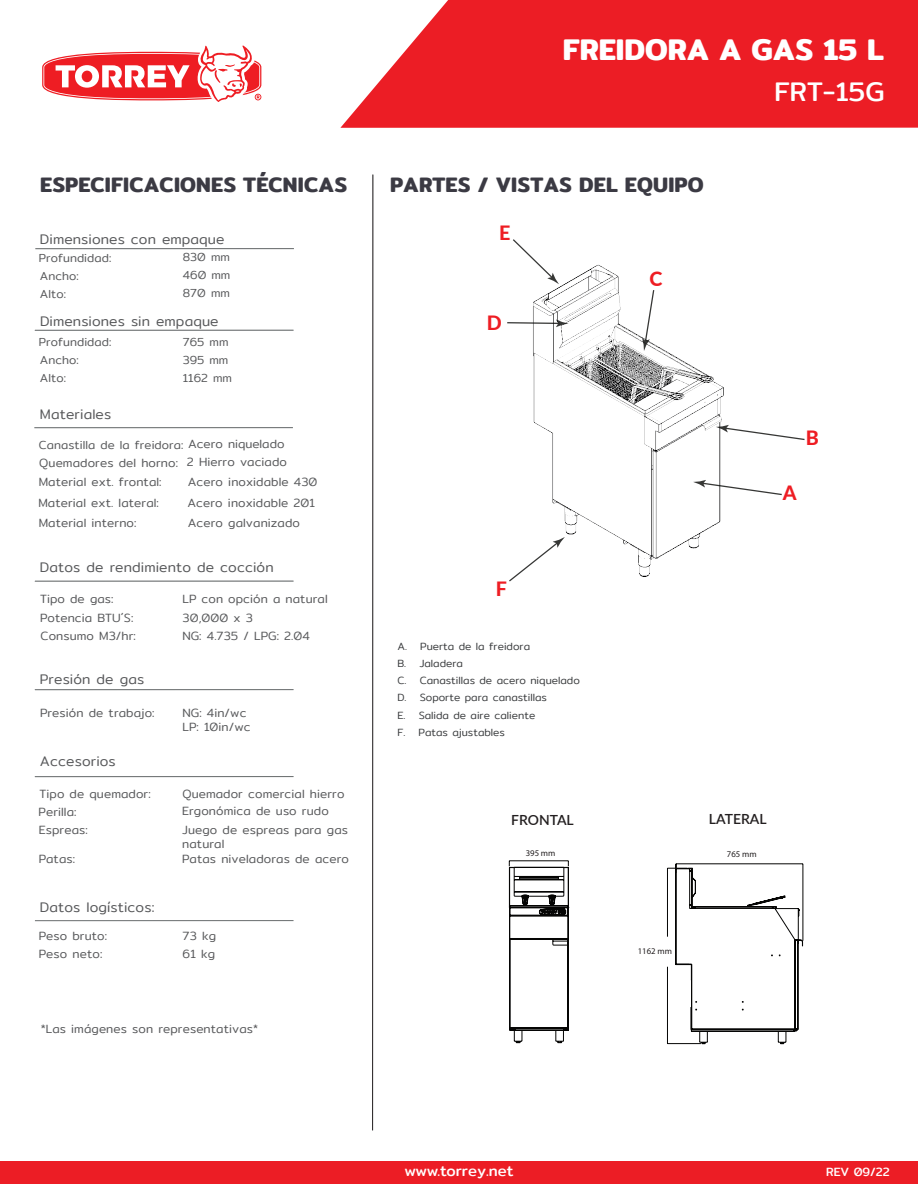
<style>
.page{position:relative;width:918px;height:1188px;background:#fff}
.page>*{position:absolute;margin:0;border:0;box-sizing:border-box;transform-origin:0 0}
.t1{font:600 30px "Mitr";color:#fff}
.t2{font:27px "Mitr";color:#fff}
.t3{font:600 21px "Mitr";letter-spacing:.01em;color:#3b3a43}
.t4{font:800 19.65px "Lato";color:#ee1d23}
.t5{font:15px "Mitr";color:#fff}
.t6{font:300 13.95px "Mitr";letter-spacing:.01em;color:#57585a}
.t7{font:600 13.95px "Lato";color:#231f20}
.t8{font:300 12px/14.4px "Mitr";letter-spacing:.01em;color:#57585a}
.t9{font:12px "Mitr";color:#fff}
.t10{font:300 11.7px/17.9px "Mitr";letter-spacing:.01em;color:#57585a;text-align:justify}
.t11{font:300 10.5px/17.1px "Mitr";color:#3a3c3e}
.t12{font:8.7px "Myriad Pro";color:#231f20}
.s1{font-size:12px}
</style>
<div class="page">
<div style="left:0;top:1161px;width:918px;height:23px;background:#ec1d25"></div>
<img style="left:533px;top:264px;width:191px;height:313px">
<svg style="left:340px;top:0;width:578px;height:128px;background:#ed323a"></svg>
<svg style="left:513px;top:239px;width:46px;height:45px"></svg>
<svg style="left:509px;top:537px;width:56px;height:45px"></svg>
<hr style="left:35px;top:581px;width:259px;height:1px;background:#686c6d">
<svg style="left:35px;top:690px;width:259px;height:1px"></svg>
<hr style="left:35px;top:689px;width:259px;height:1px;background:#686c6d">
<svg style="left:35px;top:777px;width:258px;height:1px"></svg>
<hr style="left:35px;top:776px;width:259px;height:1px;background:#686c6d">
<svg style="left:34px;top:428px;width:259px;height:1px"></svg>
<hr style="left:34px;top:427px;width:259px;height:1px;background:#686c6d">
<svg style="left:373px;top:175px;width:1px;height:955px"></svg>
<hr style="left:372px;top:175px;width:1px;height:955px;background:#231f20">
<hr style="left:35px;top:330px;width:259px;height:1px;background:#686c6d">
<svg style="left:35px;top:249px;width:259px;height:1px"></svg>
<hr style="left:35px;top:248px;width:259px;height:1px;background:#686c6d">
<svg style="left:42px;top:45px;width:220px;height:57px"></svg>
<svg style="left:507px;top:320px;width:62px;height:7px"></svg>
<hr style="left:35px;top:920px;width:259px;height:1px;background:#686c6d">
<svg style="left:693px;top:480px;width:89px;height:15px"></svg>
<svg style="left:642px;top:290px;width:12px;height:61px"></svg>
<svg style="left:716px;top:425px;width:89px;height:15px"></svg>
<hr style="left:803px;top:864px;width:1px;height:77px;background:#050504">
<svg style="left:509px;top:861px;width:60px;height:182px"></svg>
<svg style="left:667px;top:864px;width:136px;height:180px"></svg>
<h1 class="t1" style="left:563px;top:27px;width:322px">FREIDORA A GAS 15 L</h1>
<h2 class="t2" style="left:775px;top:72px;width:111px">FRT-15G</h2>
<h3 class="t3" style="left:40px;top:169px;width:308px">ESPECIFICACIONES TÉCNICAS</h3>
<h3 class="t3" style="left:390px;top:169px;width:315px">PARTES / VISTAS DEL EQUIPO</h3>
<p class="t6" style="left:40px;top:229px;width:186px">Dimensiones con empaque</p>
<p class="t10" style="left:39px;top:249px;width:74px">Profundidad:</p>
<p class="t10" style="left:40px;top:285px;width:28px">Alto:</p>
<p class="t10" style="left:40px;top:267px;width:40px">Ancho:</p>
<p class="t10" style="left:183px;top:248px;width:49px">830 mm 460 mm 870 mm</p>
<p class="t6" style="left:40px;top:311px;width:180px">Dimensiones sin empaque</p>
<p class="t10" style="left:39px;top:333px;width:74px">Profundidad:</p>
<p class="t10" style="left:40px;top:369px;width:28px">Alto:</p>
<p class="t10" style="left:40px;top:351px;width:40px">Ancho:</p>
<p class="t6" style="left:40px;top:404px;width:73px">Materiales</p>
<p class="t10" style="left:183px;top:333px;width:51px;text-align:left">765 mm<br>395 mm<br>1162 mm</p>
<p class="t10" style="left:39px;top:435px;width:247px">Canastilla de la freidora: <span class="s1">Acero niquelado</span></p>
<p class="t8" style="left:187px;top:452px;width:132px;line-height:20px">2 Hierro vaciado<br>Acero inoxidable 430</p>
<p class="t8" style="left:188px;top:515px;width:114px">Acero galvanizado</p>
<p class="t8" style="left:39px;top:455px;width:140px">Quemadores del horno:</p>
<p class="t8" style="left:39px;top:475px;width:124px">Material ext. frontal:</p>
<p class="t8" style="left:39px;top:515px;width:99px">Material interno:</p>
<p class="t6" style="left:40px;top:557px;width:235px">Datos de rendimiento de cocción</p>
<p class="t8" style="left:40px;top:590px;width:97px;line-height:18.3px">Tipo de gas:<br>Potencia BTU´S:<br>Consumo M3/hr:</p>
<p class="t6" style="left:40px;top:669px;width:106px">Presión de gas</p>
<p class="t8" style="left:40px;top:705px;width:116px">Presión de trabajo:</p>
<p class="t8" style="left:38px;top:495px;width:122px">Material ext. lateral:</p>
<p class="t8" style="left:187px;top:495px;width:129px">Acero inoxidable 201</p>
<p class="t8" style="left:182px;top:589px;width:147px;line-height:19.4px">LP con opción a natural<br>30,000 x 3</p>
<p class="t8" style="left:182px;top:628px;width:129px">NG: 4.735 / LPG: 2.04</p>
<p class="t8" style="left:182px;top:705px;width:70px">NG: 4in/wc<br>LP: 10in/wc</p>
<p class="t6" style="left:40px;top:751px;width:77px">Accesorios</p>
<p class="t8" style="left:39px;top:785px;width:114px;line-height:17.7px">Tipo de quemador:<br>Perilla:</p>
<p class="t8" style="left:182px;top:786px;width:164px">Quemador comercial hierro</p>
<p class="t8" style="left:182px;top:804px;width:148px">Ergonómica de uso rudo</p>
<p class="t8" style="left:182px;top:823px;width:167px">Juego de espreas para gas natural</p>
<p class="t8" style="left:39px;top:823px;width:50px">Espreas:</p>
<p class="t8" style="left:39px;top:852px;width:38px">Patas:</p>
<p class="t8" style="left:182px;top:851px;width:168px">Patas niveladoras de acero</p>
<p class="t6" style="left:40px;top:897px;width:116px">Datos logísticos:</p>
<p class="t8" style="left:39px;top:927px;width:70px;line-height:18.1px">Peso bruto:<br>Peso neto:</p>
<p class="t8" style="left:183px;top:929px;width:35px">73 kg</p>
<p class="t8" style="left:183px;top:947px;width:34px">61 kg</p>
<p class="t8" style="left:41px;top:1021px;width:219px">*Las imágenes son representativas*</p>
<h3 class="t4" style="left:499px;top:218px;width:13px">E</h3>
<h3 class="t4" style="left:487px;top:308px;width:16px">D</h3>
<h3 class="t4" style="left:650px;top:264px;width:14px">C</h3>
<h3 class="t4" style="left:806px;top:423px;width:15px">B</h3>
<h3 class="t4" style="left:783px;top:478px;width:15px">A</h3>
<h3 class="t4" style="left:496px;top:574px;width:13px">F</h3>
<p class="t11" style="left:397px;top:638px;width:184px">A. Puerta de la freidora<br>B. Jaladera<br>C. Canastillas de acero niquelado<br>D. Soporte para canastillas<br>E. Salida de aire caliente<br>F. Patas ajustables</p>
<p class="t7" style="left:511px;top:810px;width:64px">FRONTAL</p>
<p class="t7" style="left:709px;top:809px;width:59px">LATERAL</p>
<p class="t12" style="left:526px;top:848px;width:31px">395 mm</p>
<p class="t12" style="left:727px;top:849px;width:31px">765 mm</p>
<p class="t12" style="left:638px;top:945px;width:36px">1162 mm</p>
<p class="t5" style="left:404px;top:1160px;width:111px">www.torrey.net</p>
<p class="t9" style="left:826px;top:1163px;width:65px">REV 09/22</p>
</div>
